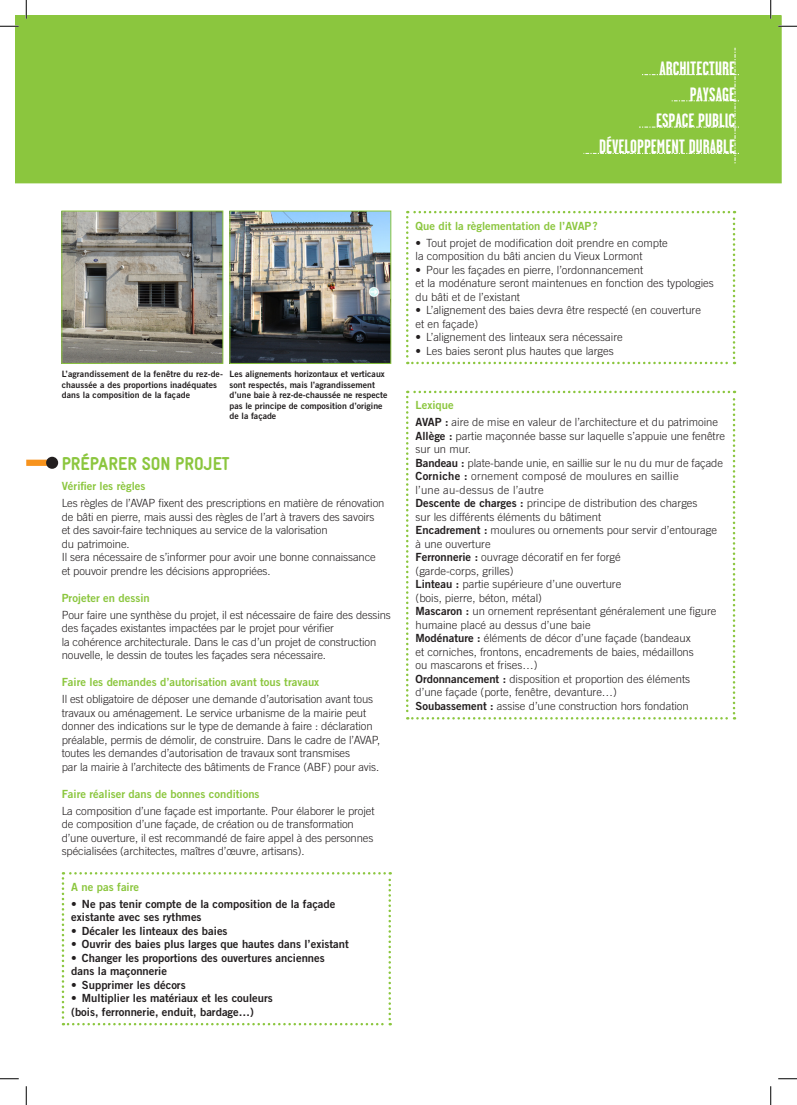
<style>
.page{position:relative;width:797px;height:1105px;background:#fff}
.page>*{position:absolute;margin:0;border:0;box-sizing:border-box;transform-origin:0 0}
.t1{font:700 19.38px/26.2px "Garage Gothic";color:#fff;text-align:right}
.Titre{font:900 18.75px "Gravur Condensed Pro";color:#8bc63e}
.Texte_courant{font:300 11.25px/13.5px "Trade Gothic";letter-spacing:-.01em;color:#231f20}
.t2{font:11.25px/13.5px "Trade Gothic Bold Two";color:#231f20}
.Sous_titre{font:11.25px "Trade Gothic Bold Two";color:#8bc63e}
.Texte_courant-2{font:300 11.25px/13.5px "Trade Gothic";letter-spacing:.02em;color:#231f20}
.Légende{font:8.75px/10.5px "Trade Gothic Bold Two";color:#231f20}
.s1{font-family:"Trade Gothic Bold Two";font-weight:400}
</style>
<div class="page">
<div style="left:26px;top:460px;width:26px;height:6px;background:#f7931d"></div>
<div style="left:46px;top:457px;width:12px;height:12px;background:#231f20;border-radius:50%"></div>
<img style="left:64px;top:213px;width:157px;height:149px">
<div style="left:62px;top:211px;width:161px;height:153px;border:1px solid #8bc63e"></div>
<img style="left:232px;top:213px;width:157px;height:149px">
<div style="left:230px;top:211px;width:161px;height:153px;border:1px solid #8bc63e"></div>
<svg style="left:406px;top:211px;width:329px;height:153px"></svg>
<svg style="left:406px;top:391px;width:329px;height:328px"></svg>
<div style="left:16px;top:16px;width:765px;height:167px;background:#8bc63e"></div>
<div style="left:583px;top:48px;width:156px;height:115px;background:#8bc63e"></div>
<svg style="left:62px;top:872px;width:329px;height:153px"></svg>
<svg style="left:0;top:25px;width:19px;height:2px"></svg>
<svg style="left:778px;top:25px;width:19px;height:2px"></svg>
<svg style="left:0;top:1078px;width:19px;height:1px"></svg>
<svg style="left:778px;top:1078px;width:19px;height:1px"></svg>
<svg style="left:25px;top:0;width:2px;height:19px"></svg>
<svg style="left:25px;top:1086px;width:2px;height:19px"></svg>
<svg style="left:770px;top:0;width:1px;height:19px"></svg>
<svg style="left:770px;top:1086px;width:1px;height:19px"></svg>
<p class="t1" style="left:659px;top:55px;width:77px">ARCHITECTURE</p>
<p class="t1" style="left:656px;top:81px;width:80px">PAYSAGE<br>ESPACE PUBLIC</p>
<p class="t1" style="left:599px;top:134px;width:137px">DÉVELOPPEMENT DURABLE</p>
<p class="Légende" style="left:62px;top:369px;width:163px">L’agrandissement de la fenêtre du rez-de&shy;chaussée a des proportions inadéquates dans la composition de la façade</p>
<p class="Légende" style="left:230px;top:369px;width:159px">Les alignements horizontaux et verticaux sont respectés, mais l’agrandissement d’une baie à rez-de-chaussée ne respecte pas le principe de composition d’origine de la façade</p>
<p class="Titre" style="left:62px;top:453px;width:169px">PRÉPARER SON PROJET</p>
<p class="Sous_titre" style="left:62px;top:479px;width:85px">Vérifier les règles</p>
<p class="Texte_courant" style="left:62px;top:496px;width:324px">Les règles de l’AVAP fixent des prescriptions en matière de rénovation de bâti en pierre, mais aussi des règles de l’art à travers des savoirs et des savoir-faire techniques au service de la valorisation<br>du patrimoine.</p>
<p class="Texte_courant" style="left:62px;top:550px;width:315px">Il sera nécessaire de s’informer pour avoir une bonne connaissance et pouvoir prendre les décisions appropriées.</p>
<p class="Sous_titre" style="left:62px;top:591px;width:90px">Projeter en dessin</p>
<p class="Texte_courant" style="left:62px;top:608px;width:331px">Pour faire une synthèse du projet, il est nécessaire de faire des dessins des façades existantes impactées par le projet pour vérifier<br>la cohérence architecturale. Dans le cas d’un projet de construction nouvelle, le dessin de toutes les façades sera nécessaire.</p>
<p class="Sous_titre" style="left:62px;top:675px;width:259px">Faire les demandes d’autorisation avant tous travaux</p>
<p class="Texte_courant" style="left:62px;top:692px;width:320px">Il est obligatoire de déposer une demande d’autorisation avant tous travaux ou aménagement. Le service urbanisme de la mairie peut donner des indications sur le type de demande à faire : déclaration préalable, permis de démolir, de construire. Dans le cadre de l’AVAP, toutes les demandes d’autorisation de travaux sont transmises<br>par la mairie à l’architecte des bâtiments de France (ABF) pour avis.</p>
<p class="Sous_titre" style="left:62px;top:787px;width:199px">Faire réaliser dans de bonnes conditions</p>
<p class="Texte_courant" style="left:62px;top:804px;width:314px">La composition d’une façade est importante. Pour élaborer le projet de composition d’une façade, de création ou de transformation d’une ouverture, il est recommandé de faire appel à des personnes spécialisées (architectes, maîtres d’œuvre, artisans).</p>
<p class="Sous_titre" style="left:71px;top:880px;width:69px">A ne pas faire</p>
<p class="t2" style="left:71px;top:897px;width:266px">• Ne pas tenir compte de la composition de la façade existante avec ses rythmes</p>
<p class="t2" style="left:71px;top:924px;width:158px">• Décaler les linteaux des baies</p>
<p class="t2" style="left:71px;top:937px;width:279px">• Ouvrir des baies plus larges que hautes dans l’existant</p>
<p class="t2" style="left:71px;top:951px;width:255px">• Changer les proportions des ouvertures anciennes dans la maçonnerie</p>
<p class="t2" style="left:71px;top:978px;width:116px">• Supprimer les décors</p>
<p class="t2" style="left:71px;top:991px;width:203px">• Multiplier les matériaux et les couleurs (bois, ferronnerie, enduit, bardage…)</p>
<p class="Sous_titre" style="left:415px;top:219px;width:184px">Que dit la règlementation de l’AVAP?</p>
<p class="Texte_courant" style="left:415px;top:236px;width:254px">• Tout projet de modification doit prendre en compte la composition du bâti ancien du Vieux Lormont</p>
<p class="Texte_courant" style="left:415px;top:263px;width:300px">• Pour les façades en pierre, l’ordonnancement<br>et la modénature seront maintenues en fonction des typologies du bâti et de l’existant</p>
<p class="Texte_courant" style="left:415px;top:303px;width:287px">• L’alignement des baies devra être respecté (en couverture et en façade)</p>
<p class="Texte_courant" style="left:415px;top:330px;width:209px">• L’alignement des linteaux sera nécessaire</p>
<p class="Texte_courant" style="left:415px;top:344px;width:200px">• Les baies seront plus hautes que larges</p>
<p class="Sous_titre" style="left:415px;top:398px;width:40px">Lexique</p>
<p class="Texte_courant" style="left:415px;top:416px;width:304px"><span class="s1">AVAP :</span> aire de mise en valeur de l’architecture et du patrimoine</p>
<p class="Texte_courant" style="left:415px;top:429px;width:311px"><span class="s1">Allège :</span> partie maçonnée basse sur laquelle s’appuie une fenêtre sur un mur.</p>
<p class="Texte_courant" style="left:415px;top:456px;width:309px"><span class="s1">Bandeau :</span> plate-bande unie, en saillie sur le nu du mur de façade</p>
<p class="Texte_courant-2" style="left:415px;top:470px;width:264px"><span class="s1">Corniche :</span> ornement composé de moulures en saillie l’une au-dessus de l’autre</p>
<p class="Texte_courant" style="left:415px;top:497px;width:283px"><span class="s1">Descente de charges :</span> principe de distribution des charges sur les différents éléments du bâtiment</p>
<p class="Texte_courant" style="left:415px;top:524px;width:303px"><span class="s1">Encadrement :</span> moulures ou ornements pour servir d’entourage à une ouverture</p>
<p class="Texte_courant" style="left:415px;top:551px;width:207px"><span class="s1">Ferronnerie :</span> ouvrage décoratif en fer forgé (garde-corps, grilles)</p>
<p class="Texte_courant" style="left:415px;top:578px;width:207px"><span class="s1">Linteau :</span> partie supérieure d’une ouverture (bois, pierre, béton, métal)</p>
<p class="Texte_courant" style="left:415px;top:605px;width:302px"><span class="s1">Mascaron :</span> un ornement représentant généralement une figure humaine placé au dessus d’une baie</p>
<p class="Texte_courant" style="left:415px;top:632px;width:280px"><span class="s1">Modénature :</span> éléments de décor d’une façade (bandeaux et corniches, frontons, encadrements de baies, médaillons ou mascarons et frises…)</p>
<p class="Texte_courant" style="left:415px;top:672px;width:276px"><span class="s1">Ordonnancement :</span> disposition et proportion des éléments d’une façade (porte, fenêtre, devanture…)</p>
<p class="Texte_courant" style="left:415px;top:699px;width:275px"><span class="s1">Soubassement :</span> assise d’une construction hors fondation</p>
</div>
